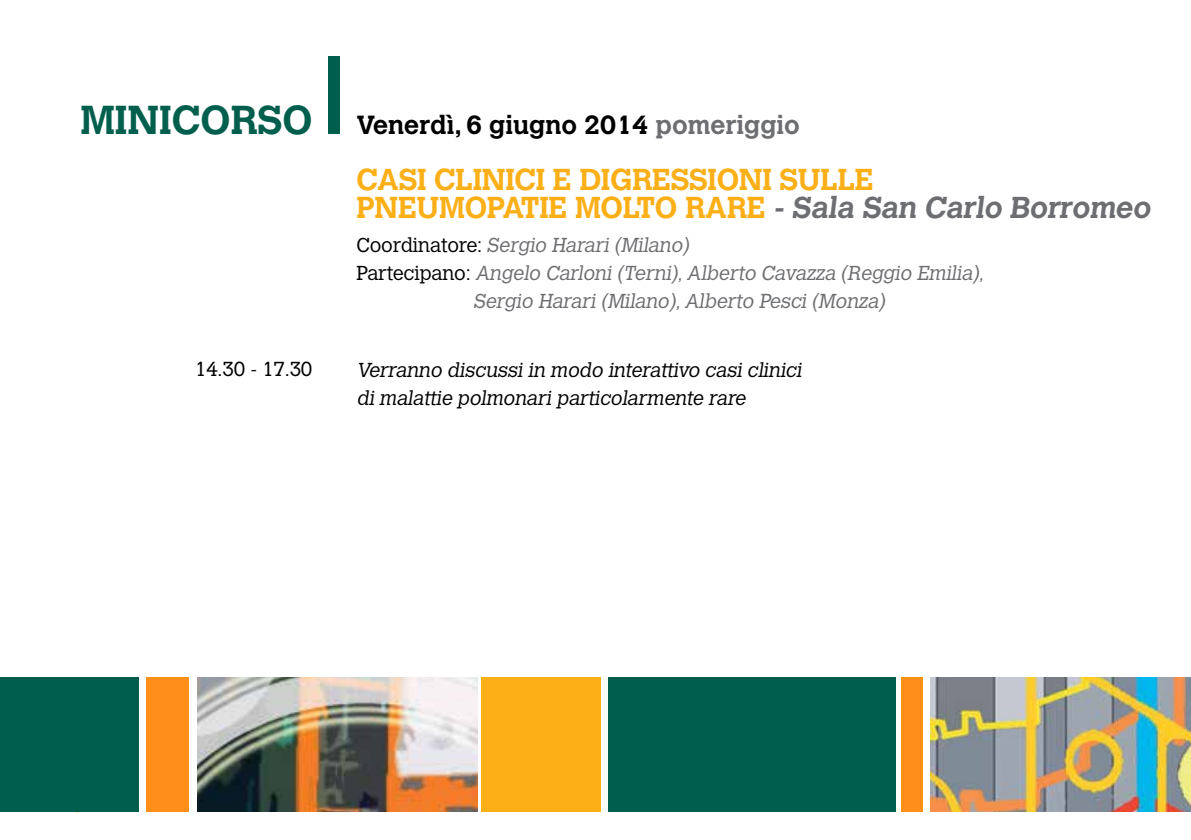
<style>
.page{position:relative;width:1191px;height:840px;background:#fff}
.page>*{position:absolute;margin:0;border:0;box-sizing:border-box;transform-origin:0 0}
.t1{font:700 30px/28px "Calvert MT Std";letter-spacing:-.01em;color:#fcaf17}
.t2{font:700 26px "Calvert MT Std";color:#000}
.t3{font:italic 300 20px "Calvert MT Std";color:#6d6e71}
.t4{font:italic 300 20px/28px "Calvert MT Std";color:#000}
.t5{font:300 20px "Calvert MT Std";letter-spacing:-.01em;color:#000}
.s1{font-size:40px;color:#005e4c}
.s2{color:#6d6e71}
.s3{font-style:normal;color:#000}
</style>
<div class="page">
<div style="left:328px;top:57px;width:12px;height:77px;background:#005e4c"></div>
<div style="left:481px;top:677px;width:120px;height:134px;background:#fcaf17"></div>
<div style="left:608px;top:677px;width:287px;height:134px;background:#005e4c"></div>
<div style="left:0;top:677px;width:139px;height:134px;background:#005e4c"></div>
<div style="left:146px;top:677px;width:42px;height:134px;background:#ff8f19"></div>
<div style="left:901px;top:677px;width:21px;height:134px;background:#ff8f19"></div>
<img style="left:930px;top:677px;width:261px;height:134px">
<img style="left:197px;top:677px;width:280px;height:134px">
<h2 class="t2" style="left:80px;top:108px;width:721px"><span class="s1">MINICORSO</span> VENERDÌ, 6 GIUGNO 2014 <span class="s2">POMERIGGIO</span></h2>
<p class="t5" style="left:195px;top:358px;width:119px">14.30 - 17.30</p>
<h1 class="t1" style="left:356px;top:165px;width:800px">CASI CLINICI E DIGRESSIONI SULLE<br>PNEUM OPATIE M OLTO RARE <span class="s2">- SALA SAN CARLO BORROMEO</span></h1>
<p class="t3" style="left:356px;top:234px;width:338px"><span class="s3">C o o r d i n a t o re :</span> Sergio Harari (Milano)</p>
<p class="t3" style="left:356px;top:262px;width:632px"><span class="s3">Pa r t e c i p a n o :</span> Angelo Carloni (Terni),Alberto Cavazza (Reggio Emilia),</p>
<p class="t3" style="left:473px;top:290px;width:417px">Sergio Harari (Milano),Alberto Pesci (Monza)</p>
<p class="t4" style="left:356px;top:356px;width:450px">Verranno discussi in modo interattivo casi clinici di malattie polmonari particolarmente rare</p>
</div>
